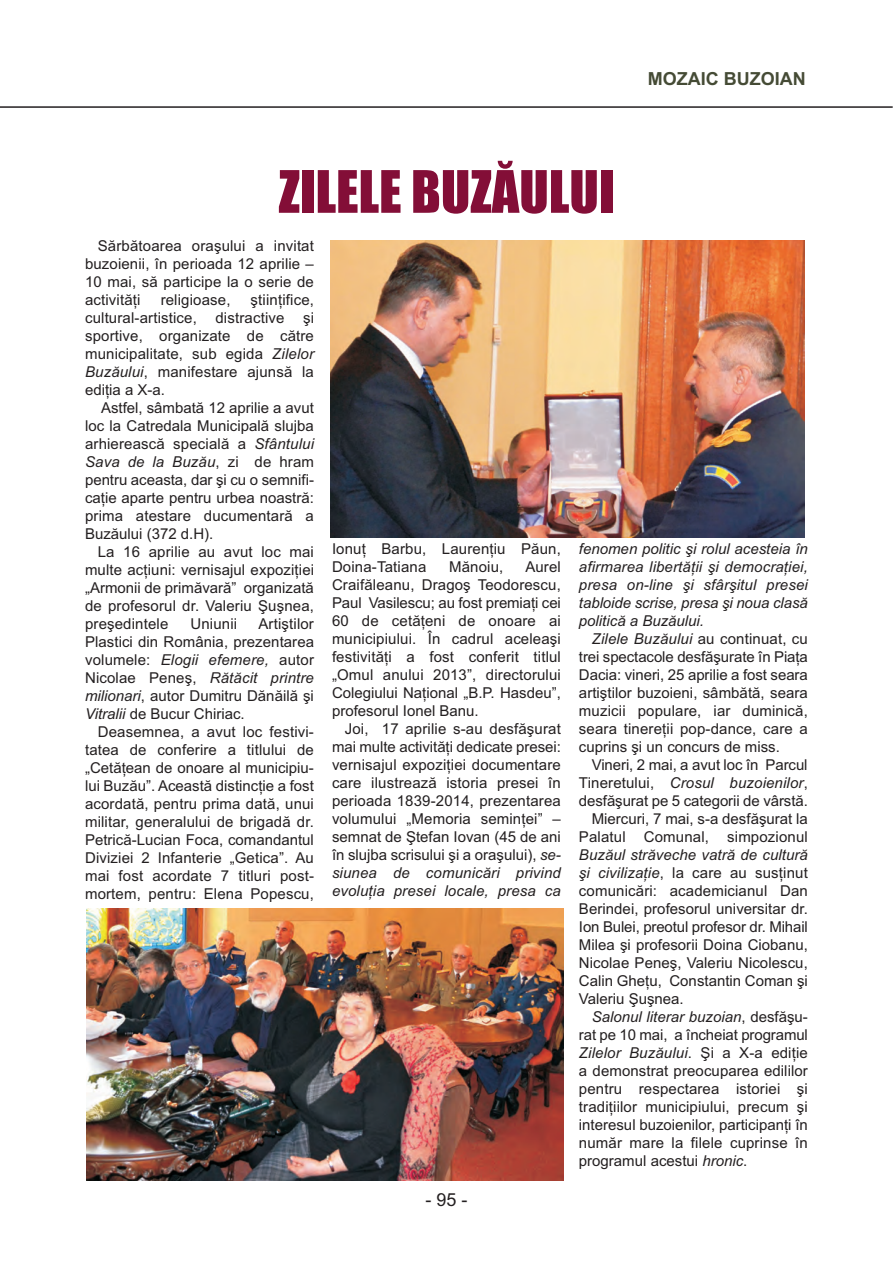
<style>
.page{position:relative;width:893px;height:1263px;background:#fff}
.page>*{position:absolute;margin:0;border:0;box-sizing:border-box;transform-origin:0 0}
.t1{font:54px "Impact";color:#830e37}
.t2{font:700 18px "Arial";color:#454b35}
.t3{font:18px "Arial";color:#231f20}
.t4{font:15px/18px "Arial";letter-spacing:.01em;color:#231f20;text-align:justify}
.t5{font:italic 15px "Arial";letter-spacing:.01em;color:#231f20}
.t6{font:15px "Arial";letter-spacing:-.01em;color:#231f20}
.s1{font-style:italic}
.s2{font-style:normal}
</style>
<div class="page">
<hr style="left:0;top:106px;width:893px;height:2px;background:#231f20">
<img style="left:330px;top:240px;width:474px;height:297px">
<img style="left:87px;top:908px;width:477px;height:272px">
<p class="t1" style="left:279px;top:163px;width:337px">ZILELE BUZĂULUI</p>
<p class="t2" style="left:648px;top:69px;width:159px">MOZAIC BUZOIAN</p>
<p class="t4" style="left:85px;top:237px;width:230px;text-indent:13px">Sărbătoarea oraşului a invitat buzoienii, în perioada 12 aprilie – 10 mai, să participe la o serie de activităţi</p>
<p class="t4" style="left:161px;top:291px;width:71px">religioase,</p>
<p class="t4" style="left:251px;top:291px;width:65px">ştiinţifice,</p>
<p class="t4" style="left:85px;top:309px;width:230px">cultural-artistice, distractive şi</p>
<p class="t4" style="left:85px;top:327px;width:230px">sportive, organizate de către</p>
<p class="t4" style="left:85px;top:345px;width:230px">municipalitate, sub egida <span class="s1">Zilelor</span></p>
<p class="t4" style="left:85px;top:363px;width:230px"><span class="s1">Buzăului</span>, manifestare ajunsă la</p>
<p class="t4" style="left:85px;top:381px;width:82px">ediţia a X-a.</p>
<p class="t4" style="left:101px;top:399px;width:214px">Astfel, sâmbată 12 aprilie a avut</p>
<p class="t4" style="left:85px;top:417px;width:230px">loc la Catredala Municipală slujba</p>
<p class="t4" style="left:85px;top:435px;width:230px">arhierească specială a <span class="s1">Sfântului</span></p>
<p class="t5" style="left:85px;top:453px;width:230px">Sava de la Buzău<span class="s2">, zi de hram</span></p>
<p class="t4" style="left:85px;top:471px;width:230px">pentru aceasta, dar şi cu o semnifi-</p>
<p class="t4" style="left:85px;top:489px;width:230px">caţie aparte pentru urbea noastră:</p>
<p class="t4" style="left:85px;top:507px;width:230px">prima atestare ducumentară a</p>
<p class="t4" style="left:85px;top:525px;width:130px">Buzăului (372 d.H).</p>
<p class="t4" style="left:98px;top:543px;width:218px">La 16 aprilie au avut loc mai</p>
<p class="t4" style="left:85px;top:561px;width:231px">multe acţiuni: vernisajul expoziţiei</p>
<p class="t4" style="left:85px;top:579px;width:230px">„Armonii de primăvară” organizată</p>
<p class="t4" style="left:85px;top:597px;width:230px">de profesorul dr. Valeriu Şuşnea,</p>
<p class="t4" style="left:85px;top:615px;width:85px">preşedintele</p>
<p class="t4" style="left:190px;top:615px;width:48px">Uniunii</p>
<p class="t4" style="left:258px;top:615px;width:57px">Artiştilor</p>
<p class="t4" style="left:85px;top:633px;width:231px">Plastici din România, prezentarea</p>
<p class="t4" style="left:85px;top:651px;width:230px">volumele: <span class="s1">Elogii efemere,</span> autor</p>
<p class="t5" style="left:85px;top:669px;width:230px"><span class="s2">Nicolae Peneş,</span> Rătăcit printre</p>
<p class="t4" style="left:85px;top:687px;width:230px"><span class="s1">milionari</span>, autor Dumitru Dănăilă şi</p>
<p class="t4" style="left:85px;top:705px;width:161px"><span class="s1">Vitralii</span> de Bucur Chiriac.</p>
<p class="t4" style="left:98px;top:723px;width:218px">Deasemnea, a avut loc festivi-</p>
<p class="t4" style="left:85px;top:741px;width:230px">tatea de conferire a titlului de</p>
<p class="t4" style="left:85px;top:759px;width:230px">„Cetăţean de onoare al municipiu-</p>
<p class="t4" style="left:85px;top:777px;width:230px">lui Buzău”. Această distincţie a fost</p>
<p class="t4" style="left:85px;top:795px;width:230px">acordată, pentru prima dată, unui</p>
<p class="t4" style="left:85px;top:813px;width:230px">militar, generalului de brigadă dr.</p>
<p class="t4" style="left:85px;top:831px;width:230px">Petrică-Lucian Foca, comandantul</p>
<p class="t4" style="left:85px;top:849px;width:230px">Diviziei 2 Infanterie „Getica”. Au</p>
<p class="t4" style="left:85px;top:867px;width:230px">mai fost acordate 7 titluri post-</p>
<p class="t4" style="left:85px;top:885px;width:230px">mortem, pentru: Elena Popescu,</p>
<p class="t4" style="left:332px;top:540px;width:230px">Ionuţ Barbu, Laurenţiu Păun,<br>Doina-Tatiana</p>
<p class="t4" style="left:449px;top:558px;width:56px">Mănoiu,</p>
<p class="t4" style="left:525px;top:558px;width:37px">Aurel</p>
<p class="t4" style="left:332px;top:576px;width:230px">Craifăleanu, Dragoş Teodorescu,</p>
<p class="t4" style="left:332px;top:594px;width:230px">Paul Vasilescu; au fost premiaţi cei</p>
<p class="t4" style="left:332px;top:612px;width:230px">60 de cetăţeni de onoare ai</p>
<p class="t4" style="left:332px;top:630px;width:230px">municipiului. În cadrul aceleaşi</p>
<p class="t4" style="left:332px;top:648px;width:230px">festivităţi a fost conferit titlul</p>
<p class="t4" style="left:332px;top:666px;width:230px">„Omul anului 2013”, directorului</p>
<p class="t4" style="left:332px;top:684px;width:230px">Colegiului Naţional „B.P. Hasdeu”,</p>
<p class="t4" style="left:332px;top:702px;width:148px">profesorul Ionel Banu.</p>
<p class="t4" style="left:345px;top:720px;width:218px">Joi, 17 aprilie s-au desfăşurat</p>
<p class="t4" style="left:332px;top:738px;width:230px">mai multe activităţi dedicate presei:</p>
<p class="t4" style="left:332px;top:756px;width:230px">vernisajul expoziţiei documentare</p>
<p class="t4" style="left:332px;top:774px;width:230px">care ilustrează istoria presei în</p>
<p class="t4" style="left:332px;top:792px;width:230px">perioada 1839-2014, prezentarea</p>
<p class="t4" style="left:332px;top:810px;width:230px">volumului „Memoria seminţei” –</p>
<p class="t4" style="left:332px;top:828px;width:230px">semnat de Ştefan Iovan (45 de ani</p>
<p class="t4" style="left:332px;top:846px;width:230px">în slujba scrisului şi a oraşului), <span class="s1">se-</span></p>
<p class="t5" style="left:332px;top:864px;width:230px">siunea de comunicări privind</p>
<p class="t5" style="left:332px;top:882px;width:230px">evoluţia presei locale, presa ca</p>
<p class="t3" style="left:425px;top:1189px;width:44px">- 95 -</p>
<p class="t5" style="left:579px;top:540px;width:230px">fenomen politic şi rolul acesteia în</p>
<p class="t5" style="left:579px;top:558px;width:230px">afirmarea libertăţii şi democraţiei,</p>
<p class="t5" style="left:579px;top:576px;width:230px">presa on-line şi sfârşitul presei</p>
<p class="t5" style="left:579px;top:594px;width:230px">tabloide scrise, presa şi noua clasă</p>
<p class="t5" style="left:579px;top:612px;width:127px">politică a Buzăului.</p>
<p class="t5" style="left:592px;top:630px;width:218px">Zilele Buzăului <span class="s2">au continuat, cu</span></p>
<p class="t4" style="left:579px;top:648px;width:230px">trei spectacole desfăşurate în Piaţa</p>
<p class="t4" style="left:579px;top:666px;width:230px">Dacia: vineri, 25 aprilie a fost seara</p>
<p class="t4" style="left:579px;top:684px;width:230px">artiştilor buzoieni, sâmbătă, seara</p>
<p class="t4" style="left:579px;top:702px;width:230px">muzicii populare, iar duminică,</p>
<p class="t4" style="left:579px;top:720px;width:230px">seara tinereţii pop-dance, care a</p>
<p class="t4" style="left:579px;top:738px;width:202px">cuprins şi un concurs de miss.</p>
<p class="t4" style="left:592px;top:756px;width:217px">Vineri, 2 mai, a avut loc în Parcul</p>
<p class="t5" style="left:579px;top:774px;width:230px"><span class="s2">Tineretului,</span> Crosul buzoienilor<span class="s2">,</span></p>
<p class="t4" style="left:579px;top:792px;width:230px">desfăşurat pe 5 categorii de vârstă.</p>
<p class="t4" style="left:592px;top:810px;width:218px">Miercuri, 7 mai, s-a desfăşurat la</p>
<p class="t4" style="left:579px;top:828px;width:230px">Palatul Comunal, simpozionul</p>
<p class="t5" style="left:579px;top:846px;width:230px">Buzăul străveche vatră de cultură</p>
<p class="t4" style="left:579px;top:864px;width:230px"><span class="s1">şi civilizaţie</span>, la care au susţinut</p>
<p class="t4" style="left:579px;top:882px;width:230px">comunicări: academicianul Dan</p>
<p class="t4" style="left:579px;top:900px;width:230px">Berindei, profesorul universitar dr.</p>
<p class="t6" style="left:579px;top:918px;width:230px">Ion Bulei, preotul profesor dr. Mihail</p>
<p class="t4" style="left:579px;top:936px;width:230px">Milea şi profesorii Doina Ciobanu,</p>
<p class="t4" style="left:579px;top:954px;width:230px">Nicolae Peneş, Valeriu Nicolescu,</p>
<p class="t4" style="left:579px;top:972px;width:230px">Calin Gheţu, Constantin Coman şi</p>
<p class="t4" style="left:579px;top:990px;width:106px">Valeriu Şuşnea.</p>
<p class="t5" style="left:592px;top:1008px;width:218px">Salonul literar buzoian<span class="s2">, desfăşu-</span></p>
<p class="t6" style="left:579px;top:1026px;width:230px">rat pe 10 mai, a încheiat programul</p>
<p class="t5" style="left:579px;top:1044px;width:230px">Zilelor Buzăului<span class="s2">. Şi a X-a ediţie</span></p>
<p class="t4" style="left:579px;top:1062px;width:230px">a demonstrat preocuparea edililor</p>
<p class="t4" style="left:579px;top:1080px;width:230px">pentru respectarea istoriei şi</p>
<p class="t4" style="left:579px;top:1098px;width:230px">tradiţiilor municipiului, precum şi</p>
<p class="t4" style="left:579px;top:1116px;width:230px">interesul buzoienilor, participanţi în</p>
<p class="t4" style="left:579px;top:1134px;width:230px">număr mare la filele cuprinse în</p>
<p class="t4" style="left:579px;top:1152px;width:170px">programul acestui <span class="s1">hronic</span>.</p>
</div>
